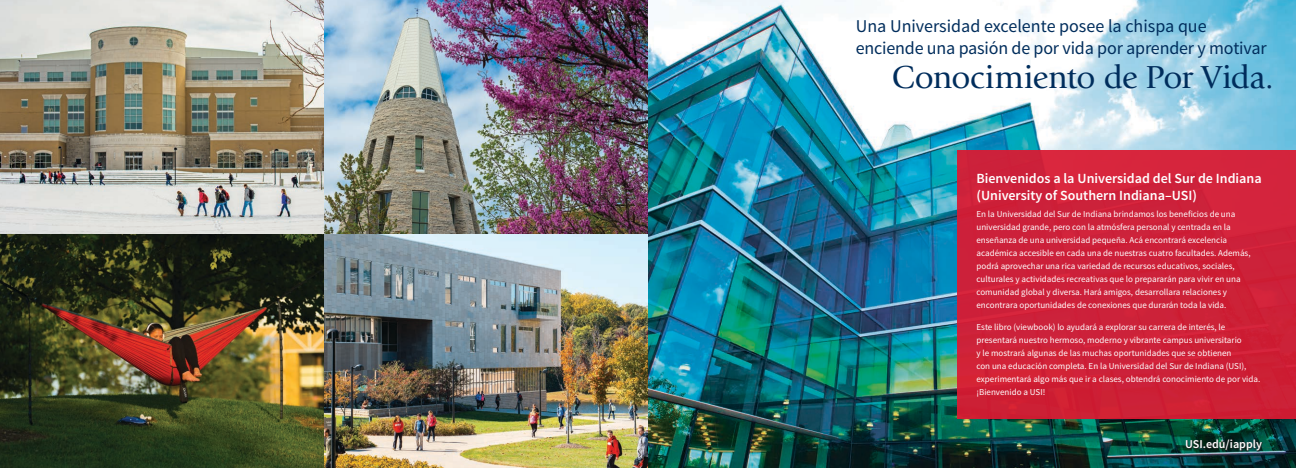
<style>
.page{position:relative;width:1296px;height:468px;background:#fff}
.page>*{position:absolute;margin:0;border:0;box-sizing:border-box;transform-origin:0 0}
.t1{font:33.2px "Giovanni Std";letter-spacing:-.02em;color:#002d5c}
.t2{font:18px/22px "Source Sans Pro";letter-spacing:-.01em;color:#002d5c}
.t3{font:600 14px/17px "Source Sans Pro";color:#fff}
.t4{font:600 12px "Source Sans Pro";color:#fff}
.t5{font:9px/13px "Source Sans Pro";color:#fff}
</style>
<div class="page">
<img style="left:0;top:0;width:1296px;height:468px">
<div style="left:958px;top:150px;width:338px;height:268px;background:#cc213a"></div>
<div style="left:1186px;top:439px;width:77px;height:13px;background:#231f20;opacity:.75"></div>
<h2 class="t2" style="left:856px;top:16px;width:412px">Una Universidad excelente posee la chispa que enciende una pasión de por vida por aprender y motivar</h2>
<h1 class="t1" style="left:892px;top:59px;width:384px">Conocimiento de Por Vida.</h1>
<h3 class="t3" style="left:976px;top:170px;width:287px">Bienvenidos a la Universidad del Sur de Indiana (University of Southern Indiana–USI)</h3>
<p class="t5" style="left:976px;top:208px;width:276px">En la Universidad del Sur de Indiana brindamos los beneficios de una universidad grande, pero con la atmósfera personal y centrada en la enseñanza de una universidad pequeña. Acá encontrará excelencia académica accesible en cada una de nuestras cuatro facultades. Además, podrá aprovechar una rica variedad de recursos educativos, sociales, culturales y actividades recreativas que lo prepararán para vivir en una comunidad global y diversa. Hará amigos, desarrollara relaciones y encontrara oportunidades de conexiones que durarán toda la vida.</p>
<p class="t5" style="left:976px;top:321px;width:285px">Este libro (viewbook) lo ayudará a explorar su carrera de interés, le presentará nuestro hermoso, moderno y vibrante campus universitario<br>y le mostrará algunas de las muchas oportunidades que se obtienen<br>con una educación completa. En la Universidad del Sur de Indiana (USI), experimentará algo más que ir a clases, obtendrá conocimiento de por vida. ¡Bienvenido a USI!</p>
<h3 class="t4" style="left:1185px;top:436px;width:78px">USI.edu/iapply</h3>
</div>
